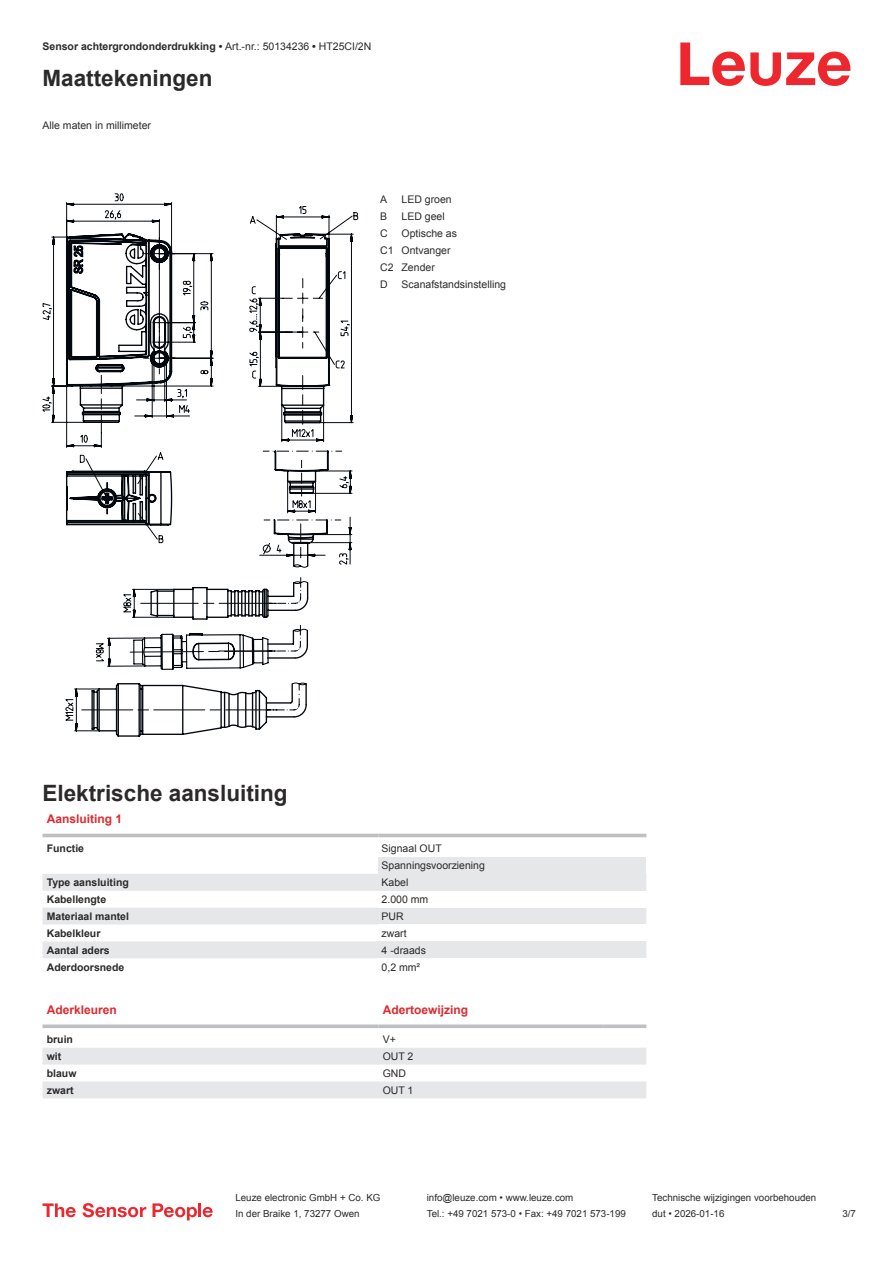
<style>
.page{position:relative;width:893px;height:1263px;background:#fff}
.page>*{position:absolute;margin:0;border:0;box-sizing:border-box;transform-origin:0 0}
.t1{font:700 22.5px "Arial";color:#2b292a}
.t2{font:700 12px "Arial";color:#db2a30}
.t3{font:10.5px/17px "Arial";color:#2b292a}
.t4{font:700 10.5px "Arial";color:#2b292a}
.t5{font:9.75px "Arial";color:#2b292a}
.s1{font-weight:400}
</style>
<div class="page">
<svg style="left:680px;top:43px;width:170px;height:43px"></svg>
<svg style="left:43px;top:833px;width:603px;height:5px"></svg>
<svg style="left:43px;top:874px;width:335px;height:84px;fill:#e6e7e9"></svg>
<hr style="left:43px;top:834px;width:335px;height:3px;background:#bdbfc1">
<hr style="left:378px;top:834px;width:268px;height:3px;background:#bdbfc1">
<div style="left:378px;top:857px;width:268px;height:17px;background:#e6e7e9"></div>
<div style="left:378px;top:874px;width:268px;height:17px;background:#e6e7e9"></div>
<div style="left:378px;top:907px;width:268px;height:17px;background:#e6e7e9"></div>
<div style="left:378px;top:941px;width:268px;height:17px;background:#e6e7e9"></div>
<svg style="left:43px;top:1048px;width:603px;height:50px"></svg>
<svg style="left:43px;top:1024px;width:335px;height:4px"></svg>
<svg style="left:378px;top:1024px;width:226px;height:4px"></svg>
<svg style="left:604px;top:1024px;width:42px;height:4px"></svg>
<svg style="left:43px;top:1203px;width:33px;height:14px"></svg>
<svg style="left:83px;top:1203px;width:63px;height:14px"></svg>
<svg style="left:153px;top:1203px;width:44px;height:17px"></svg>
<hr style="left:198px;top:1203px;width:3px;height:14px;background:#ed272d">
<svg style="left:203px;top:1207px;width:10px;height:10px"></svg>
<svg style="left:43px;top:193px;width:315px;height:538px"></svg>
<svg style="left:133px;top:295px;width:136px;height:442px"></svg>
<svg style="left:95px;top:625px;width:214px;height:45px"></svg>
<p class="t4" style="left:43px;top:43px;width:330px">Sensor achtergrondonderdrukking • <span class="s1">Art.-nr.: 50134236</span> • <span class="s1">HT25CI/2N</span></p>
<h1 class="t1" style="left:43px;top:70px;width:172px">Maattekeningen</h1>
<p class="t3" style="left:43px;top:117px;width:110px">Alle maten in millimeter</p>
<p class="t3" style="left:380px;top:192px;width:9px">A</p>
<p class="t3" style="left:402px;top:192px;width:52px">LED groen</p>
<p class="t3" style="left:380px;top:209px;width:9px">B</p>
<p class="t3" style="left:402px;top:209px;width:45px">LED geel</p>
<p class="t3" style="left:380px;top:226px;width:9px">C</p>
<p class="t3" style="left:380px;top:226px;width:78px;text-indent:21px">Optische as<br>C1 Ontvanger<br>C2 Zender<br>D</p>
<p class="t3" style="left:402px;top:277px;width:106px">Scanafstandsinstelling</p>
<h1 class="t1" style="left:43px;top:784px;width:247px">Elektrische aansluiting</h1>
<p class="t2" style="left:47px;top:814px;width:77px">Aansluiting 1</p>
<p class="t4" style="left:47px;top:844px;width:39px">Functie</p>
<p class="t3" style="left:382px;top:841px;width:105px">Signaal OUT<br>Spanningsvoorziening</p>
<p class="t4" style="left:47px;top:878px;width:84px">Type aansluiting</p>
<p class="t3" style="left:382px;top:875px;width:28px">Kabel</p>
<p class="t4" style="left:47px;top:895px;width:61px">Kabellengte</p>
<p class="t3" style="left:382px;top:892px;width:48px">2.000 mm</p>
<p class="t4" style="left:47px;top:912px;width:84px">Materiaal mantel</p>
<p class="t3" style="left:382px;top:908px;width:24px">PUR</p>
<p class="t4" style="left:47px;top:929px;width:55px">Kabelkleur</p>
<p class="t3" style="left:382px;top:925px;width:27px">zwart</p>
<p class="t4" style="left:47px;top:946px;width:65px">Aantal aders</p>
<p class="t3" style="left:382px;top:942px;width:46px">4 -draads</p>
<p class="t4" style="left:47px;top:963px;width:79px">Aderdoorsnede</p>
<p class="t3" style="left:382px;top:959px;width:40px">0,2 mm²</p>
<p class="t2" style="left:47px;top:1005px;width:72px">Aderkleuren</p>
<p class="t2" style="left:383px;top:1005px;width:87px">Adertoewijzing</p>
<p class="t4" style="left:47px;top:1035px;width:28px">bruin</p>
<p class="t3" style="left:383px;top:1032px;width:15px">V+</p>
<p class="t4" style="left:47px;top:1052px;width:16px">wit</p>
<p class="t3" style="left:383px;top:1049px;width:32px">OUT 2</p>
<p class="t4" style="left:47px;top:1069px;width:31px">blauw</p>
<p class="t3" style="left:383px;top:1065px;width:25px">GND</p>
<p class="t4" style="left:47px;top:1086px;width:28px">zwart</p>
<p class="t3" style="left:383px;top:1082px;width:32px">OUT 1</p>
<p class="t5" style="left:235px;top:1194px;width:146px">Leuze electronic GmbH + Co. KG</p>
<p class="t5" style="left:427px;top:1194px;width:148px">info@leuze.com • www.leuze.com</p>
<p class="t5" style="left:652px;top:1194px;width:166px">Technische wijzigingen voorbehouden</p>
<p class="t5" style="left:235px;top:1210px;width:126px">In der Braike 1, 73277 Owen</p>
<p class="t5" style="left:427px;top:1210px;width:201px">Tel.: +49 7021 573-0 • Fax: +49 7021 573-199</p>
<p class="t5" style="left:652px;top:1210px;width:74px">dut • 2026-01-16</p>
<p class="t5" style="left:842px;top:1210px;width:15px">3 /7</p>
</div>
